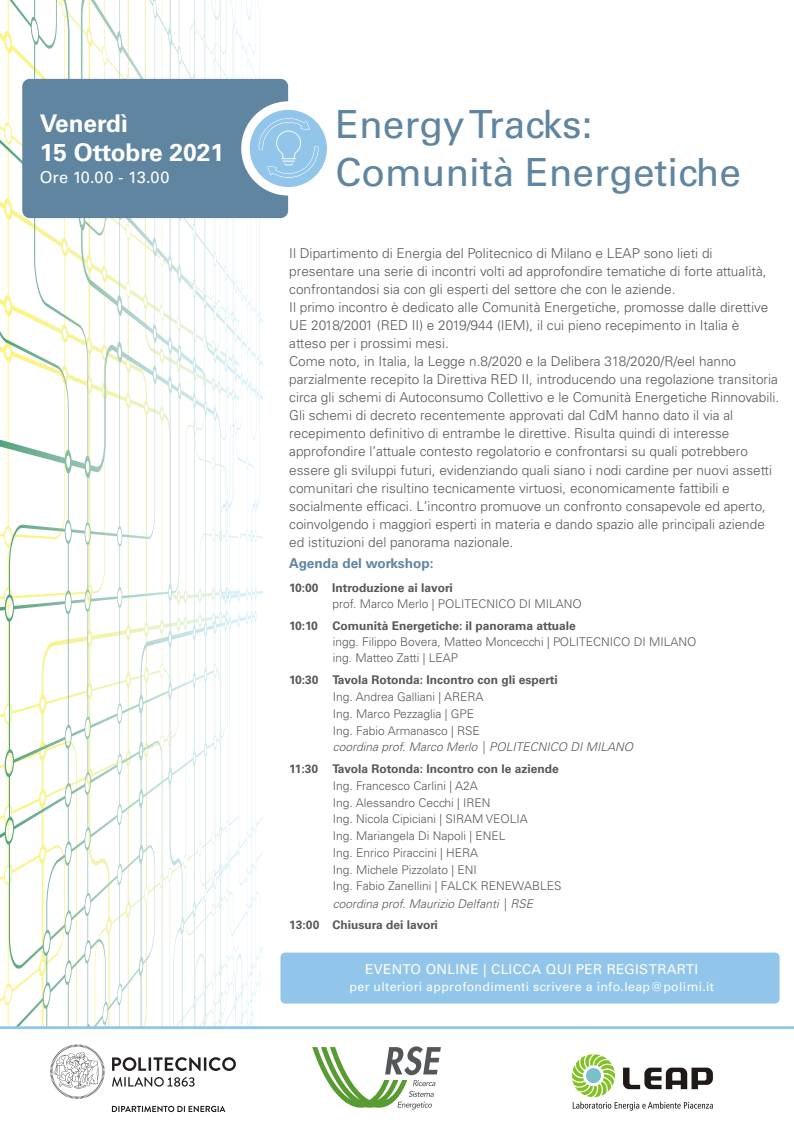
<style>
.page{position:relative;width:794px;height:1134px;background:#fff}
.page>*{position:absolute;margin:0;border:0;box-sizing:border-box;transform-origin:0 0}
.t1{font:38.8px "Univers LT Std";color:#6085a0}
.t2{font:700 24.4px "Univers LT Std";color:#fff}
.t3{font:16.4px "Univers LT Std";color:#fff}
.t4{font:300 13.6px/18px "Univers LT Std";color:#57585a}
.t5{font:13.6px "Univers LT Std";letter-spacing:.025em;color:#fff}
.t6{font:700 13.6px "Univers LT Std";color:#6085a0}
.t7{font:12.4px "Univers LT Std";letter-spacing:.025em;color:#fff}
.t8{font:300 12px/16.7px "Univers LT Std";color:#57585a}
.t9{font:700 12px "Univers LT Std";color:#57585a}
.t10{font:italic 300 12px "Univers LT Std";color:#57585a}
.s1{font-weight:700}
.s2{font-style:italic}
</style>
<div class="page">
<svg style="left:0;top:765px;width:233px;height:261px"></svg>
<svg style="left:0;top:0;width:259px;height:765px"></svg>
<div style="left:280px;top:952px;width:499px;height:51px;background:#92c5ea;border-radius:5px"></div>
<svg style="left:0;top:1026px;width:794px;height:87px"></svg>
<div style="left:22px;top:79px;width:266px;height:139px;background:#6085a0;border-radius:8px"></div>
<div style="left:241px;top:101px;width:94px;height:95px;background:#fff;border-radius:50%"></div>
<div style="left:250px;top:110px;width:77px;height:77px;background:#92c5ea;border-radius:50%"></div>
<svg style="left:112px;top:1077px;width:83px;height:10px"></svg>
<svg style="left:112px;top:1057px;width:124px;height:14px"></svg>
<svg style="left:50px;top:1044px;width:55px;height:55px"></svg>
<svg style="left:112px;top:1106px;width:113px;height:6px"></svg>
<svg style="left:312px;top:1046px;width:129px;height:63px"></svg>
<img style="left:559px;top:1038px;width:167px;height:75px">
<svg style="left:257px;top:117px;width:63px;height:62px"></svg>
<p class="t2" style="left:40px;top:109px;width:90px">Venerdì</p>
<p class="t2" style="left:40px;top:138px;width:185px">15 Ottobre 2021</p>
<p class="t3" style="left:40px;top:167px;width:131px">Ore 10.00 - 13.00</p>
<p class="t1" style="left:335px;top:101px;width:258px">Energy Tracks:</p>
<p class="t1" style="left:335px;top:149px;width:407px">Comunità Energetiche</p>
<p class="t4" style="left:289px;top:244px;width:491px">Il Dipartimento di Energia del Politecnico di Milano e LEAP sono lieti di presentare una serie di incontri volti ad approfondire tematiche di forte attualità, confrontandosi sia con gli esperti del settore che con le aziende.<br>Il primo incontro è dedicato alle Comunità Energetiche, promosse dalle direttive UE 2018/2001 (RED II) e 2019/944 (IEM), il cui pieno recepimento in Italia è atteso per i prossimi mesi.<br>Come noto, in Italia, la Legge n.8/2020 e la Delibera 318/2020/R/eel hanno parzialmente recepito la Direttiva RED II, introducendo una regolazione transitoria circa gli schemi di Autoconsumo Collettivo e le Comunità Energetiche Rinnovabili.<br>Gli schemi di decreto recentemente approvati dal CdM hanno dato il via al recepimento definitivo di entrambe le direttive. Risulta quindi di interesse approfondire l’attuale contesto regolatorio e confrontarsi su quali potrebbero essere gli sviluppi futuri, evidenziando quali siano i nodi cardine per nuovi assetti comunitari che risultino tecnicamente virtuosi, economicamente fattibili e socialmente efficaci. L’incontro promuove un confronto consapevole ed aperto, coinvolgendo i maggiori esperti in materia e dando spazio alle principali aziende ed istituzioni del panorama nazionale.</p>
<p class="t6" style="left:289px;top:556px;width:146px">Agenda del workshop:</p>
<p class="t8" style="left:332px;top:579px;width:251px;text-indent:-43px"><span class="s1">10:00 Introduzione ai lavori<br></span>prof. Marco Merlo | POLITECNICO DI MILANO</p>
<p class="t9" style="left:289px;top:618px;width:288px">10:10 Comunità Energetiche: il panorama attuale</p>
<p class="t8" style="left:333px;top:633px;width:365px">ingg. Filippo Bovera, Matteo Moncecchi | POLITECNICO DI MILANO ing. Matteo Zatti | LEAP</p>
<p class="t9" style="left:289px;top:673px;width:270px">10:30 Tavola Rotonda: Incontro con gli esperti</p>
<p class="t8" style="left:333px;top:688px;width:302px;line-height:16.8px">Ing. Andrea Galliani | ARERA<br>Ing. Marco Pezzaglia | GPE<br>Ing. Fabio Armanasco | RSE<br><span class="s2">coordina prof. Marco Merlo | POLITECNICO DI MILANO</span></p>
<p class="t9" style="left:289px;top:762px;width:271px">11:30 Tavola Rotonda: Incontro con le aziende</p>
<p class="t8" style="left:333px;top:777px;width:230px">Ing. Francesco Carlini | A2A<br>Ing. Alessandro Cecchi | IREN<br>Ing. Nicola Cipiciani | SIRAM VEOLIA<br>Ing. Mariangela Di Napoli | ENEL<br>Ing. Enrico Piraccini | HERA<br>Ing. Michele Pizzolato | ENI<br>Ing. Fabio Zanellini | FALCK RENEWABLES</p>
<p class="t10" style="left:333px;top:896px;width:202px">coordina prof. Maurizio Delfanti | RSE</p>
<p class="t9" style="left:289px;top:918px;width:150px">13:00 Chiusura dei lavori</p>
<p class="t5" style="left:365px;top:961px;width:335px">EVENTO ONLINE | CLICCA QUI PER REGISTRARTI</p>
<p class="t7" style="left:349px;top:979px;width:366px">per ulteriori approfondimenti scrivere a info.leap@polimi.it</p>
</div>
